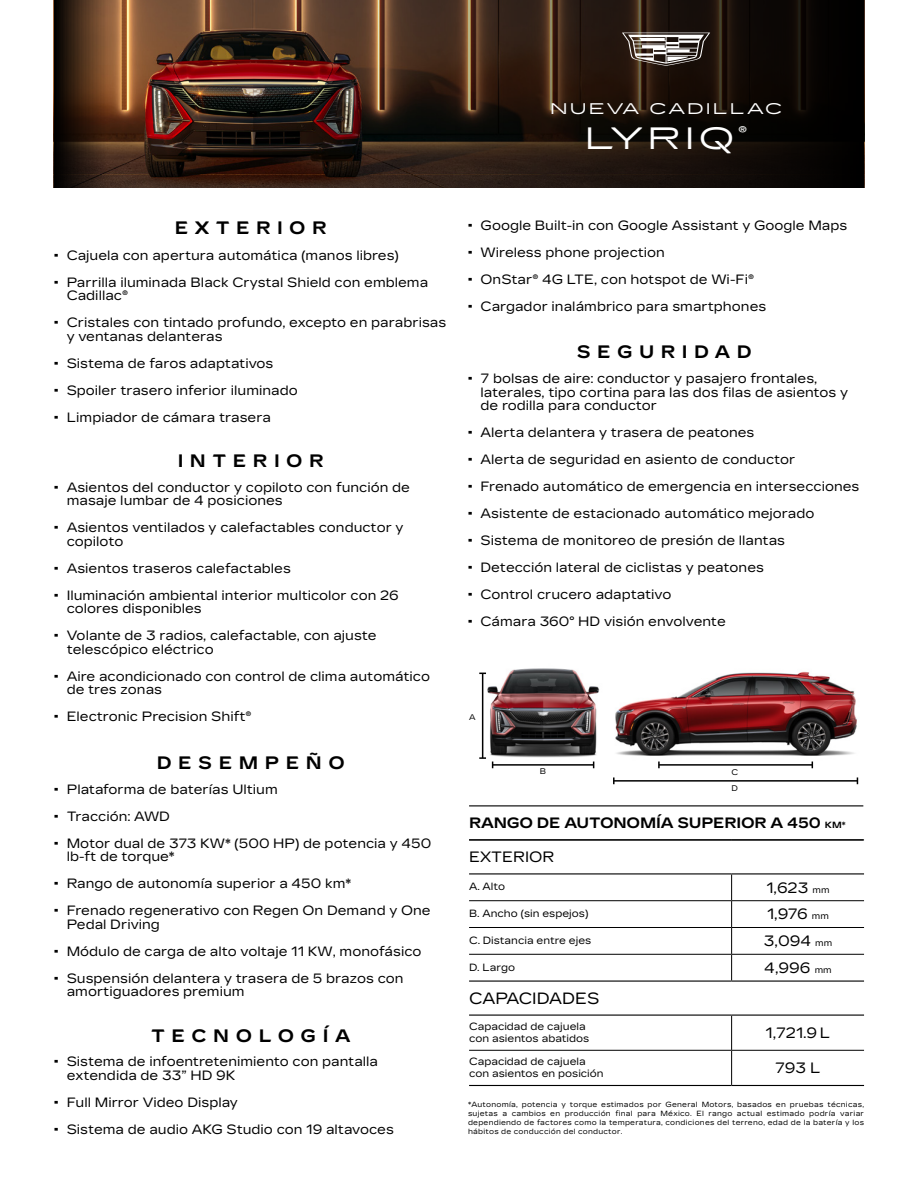
<style>
.page{position:relative;width:918px;height:1188px;background:#fff}
.page>*{position:absolute;margin:0;border:0;box-sizing:border-box;transform-origin:0 0}
.t1{font:expanded 30.9px "Cadillac Gothic";letter-spacing:.13em;color:#fff}
.t2{font:700 18px "Cadillac Gothic";letter-spacing:.36em;color:#000}
.t3{font:16.35px "Cadillac Gothic";color:#000}
.t4{font:expanded 15.45px "Cadillac Gothic";letter-spacing:.13em;color:#fff}
.t5{font:15px "Cadillac Gothic";color:#000}
.t6{font:700 15px "Cadillac Gothic";letter-spacing:-.015em;color:#000}
.t7{font:13.5px/13.5px "Cadillac Gothic";color:#000}
.t8{font:10.5px/12.6px "Cadillac Gothic";color:#000}
.t9{font:8.1px/15.9px "Cadillac Gothic";color:#000}
.t10{font:7.5px/9px "Cadillac Gothic";letter-spacing:.03em;color:#000;text-align:justify}
.s1{font-size:9px}
</style>
<div class="page">
<hr style="left:469px;top:805px;width:394px;height:1px;background:#000">
<hr style="left:469px;top:839px;width:263px;height:1px;background:#000">
<hr style="left:732px;top:839px;width:132px;height:1px;background:#000">
<hr style="left:469px;top:873px;width:263px;height:1px;background:#000">
<hr style="left:732px;top:873px;width:132px;height:1px;background:#000">
<hr style="left:469px;top:981px;width:263px;height:1px;background:#000">
<hr style="left:732px;top:981px;width:132px;height:1px;background:#000">
<hr style="left:469px;top:1015px;width:263px;height:1px;background:#000">
<hr style="left:732px;top:1015px;width:132px;height:1px;background:#000">
<hr style="left:469px;top:1085px;width:263px;height:1px;background:#000">
<hr style="left:732px;top:1085px;width:132px;height:1px;background:#000">
<hr style="left:731px;top:1016px;width:1px;height:34px;background:#000">
<hr style="left:469px;top:1050px;width:263px;height:1px;background:#000">
<hr style="left:732px;top:1050px;width:132px;height:1px;background:#000">
<hr style="left:731px;top:1051px;width:1px;height:34px;background:#000">
<hr style="left:469px;top:900px;width:263px;height:1px;background:#000">
<hr style="left:732px;top:900px;width:132px;height:1px;background:#000">
<hr style="left:469px;top:927px;width:263px;height:1px;background:#000">
<hr style="left:732px;top:927px;width:132px;height:1px;background:#000">
<hr style="left:469px;top:954px;width:263px;height:1px;background:#000">
<hr style="left:732px;top:954px;width:132px;height:1px;background:#000">
<svg style="left:731px;top:874px;width:1px;height:107px"></svg>
<img style="left:479px;top:668px;width:378px;height:90px">
<hr style="left:614px;top:780px;width:243px;height:2px;background:#000">
<svg style="left:613px;top:777px;width:2px;height:7px"></svg>
<hr style="left:659px;top:764px;width:153px;height:2px;background:#000">
<svg style="left:658px;top:762px;width:2px;height:6px"></svg>
<hr style="left:482px;top:673px;width:1px;height:85px;background:#000">
<svg style="left:479px;top:757px;width:7px;height:2px"></svg>
<hr style="left:493px;top:764px;width:101px;height:2px;background:#000">
<svg style="left:54px;top:0;width:90px;height:187px;background:#573720"></svg>
<svg style="left:144px;top:0;width:720px;height:187px;background:#301d13"></svg>
<svg style="left:622px;top:33px;width:88px;height:33px"></svg>
<p class="t4" style="left:550px;top:100px;width:233px">NUEVA CADILLAC</p>
<h1 class="t1" style="left:585px;top:121px;width:164px">LYRIQ<sup>®</sup></h1>
<h2 class="t2" style="left:175px;top:218px;width:153px">EXTERIOR</h2>
<p class="t7" style="left:54px;top:248px;width:346px">• Cajuela con apertura automática (manos libres)</p>
<p class="t7" style="left:67px;top:275px;width:363px;text-indent:-13px">• Parrilla iluminada Black Crystal Shield con emblema<br>Cadillac®</p>
<p class="t7" style="left:67px;top:316px;width:381px;text-indent:-13px">• Cristales con tintado profundo, excepto en parabrisas y ventanas delanteras</p>
<p class="t7" style="left:54px;top:356px;width:221px">• Sistema de faros adaptativos</p>
<p class="t7" style="left:54px;top:383px;width:245px">• Spoiler trasero inferior iluminado</p>
<p class="t7" style="left:54px;top:410px;width:219px">• Limpiador de cámara trasera</p>
<h2 class="t2" style="left:178px;top:450px;width:148px">INTERIOR</h2>
<p class="t7" style="left:67px;top:480px;width:345px;text-indent:-13px">• Asientos del conductor y copiloto con función de masaje lumbar de 4 posiciones</p>
<p class="t7" style="left:67px;top:521px;width:339px;text-indent:-13px">• Asientos ventilados y calefactables conductor y copiloto</p>
<p class="t7" style="left:54px;top:561px;width:239px">• Asientos traseros calefactables</p>
<p class="t7" style="left:67px;top:588px;width:334px;text-indent:-13px">• Iluminación ambiental interior multicolor con 26 colores disponibles</p>
<p class="t7" style="left:67px;top:629px;width:312px;text-indent:-13px">• Volante de 3 radios, calefactable, con ajuste telescópico eléctrico</p>
<p class="t7" style="left:67px;top:669px;width:365px;text-indent:-13px">• Aire acondicionado con control de clima automático de tres zonas</p>
<p class="t7" style="left:54px;top:710px;width:199px">• Electronic Precision Shift®</p>
<h2 class="t2" style="left:157px;top:752px;width:190px">DESEMPEÑO</h2>
<p class="t7" style="left:54px;top:782px;width:225px">• Plataforma de baterías Ultium</p>
<p class="t7" style="left:54px;top:809px;width:118px">• Tracción: AWD</p>
<p class="t7" style="left:67px;top:836px;width:366px;text-indent:-13px">• Motor dual de 373 KW* (500 HP) de potencia y 450 lb-ft de torque*</p>
<p class="t7" style="left:54px;top:877px;width:299px">• Rango de autonomía superior a 450 km*</p>
<p class="t7" style="left:67px;top:904px;width:365px;text-indent:-13px">• Frenado regenerativo con Regen On Demand y One<br>Pedal Driving</p>
<p class="t7" style="left:54px;top:944px;width:369px">• Módulo de carga de alto voltaje 11 KW, monofásico</p>
<p class="t7" style="left:67px;top:971px;width:339px;text-indent:-13px">• Suspensión delantera y trasera de 5 brazos con amortiguadores premium</p>
<h2 class="t2" style="left:151px;top:1025px;width:201px">TECNOLOGÍA</h2>
<p class="t7" style="left:67px;top:1055px;width:313px;text-indent:-13px">• Sistema de infoentretenimiento con pantalla extendida de 33” HD 9K</p>
<p class="t7" style="left:54px;top:1095px;width:186px">• Full Mirror Video Display</p>
<p class="t7" style="left:54px;top:1122px;width:342px">• Sistema de audio AKG Studio con 19 altavoces</p>
<p class="t7" style="left:468px;top:219px;width:381px">• Google Built-in con Google Assistant y Google Maps</p>
<p class="t7" style="left:468px;top:246px;width:199px">• Wireless phone projection</p>
<p class="t7" style="left:468px;top:273px;width:288px">• OnStar® 4G LTE, con hotspot de Wi-Fi®</p>
<p class="t7" style="left:468px;top:300px;width:300px">• Cargador inalámbrico para smartphones</p>
<h2 class="t2" style="left:577px;top:341px;width:177px">SEGURIDAD</h2>
<p class="t7" style="left:481px;top:372px;width:369px;text-indent:-13px">• 7 bolsas de aire: conductor y pasajero frontales, laterales, tipo cortina para las dos filas de asientos y de rodilla para conductor</p>
<p class="t7" style="left:468px;top:426px;width:288px">• Alerta delantera y trasera de peatones</p>
<p class="t7" style="left:468px;top:453px;width:329px">• Alerta de seguridad en asiento de conductor</p>
<p class="t7" style="left:468px;top:480px;width:393px">• Frenado automático de emergencia en intersecciones</p>
<p class="t7" style="left:468px;top:507px;width:348px">• Asistente de estacionado automático mejorado</p>
<p class="t7" style="left:468px;top:534px;width:319px">• Sistema de monitoreo de presión de llantas</p>
<p class="t7" style="left:468px;top:561px;width:298px">• Detección lateral de ciclistas y peatones</p>
<p class="t7" style="left:468px;top:588px;width:205px">• Control crucero adaptativo</p>
<p class="t7" style="left:468px;top:615px;width:259px">• Cámara 360° HD visión envolvente</p>
<p class="t9" style="left:469px;top:709px;width:8px">A</p>
<p class="t9" style="left:540px;top:764px;width:8px">B</p>
<p class="t9" style="left:732px;top:764px;width:8px">C<br>D</p>
<p class="t6" style="left:469px;top:814px;width:378px">RANGO DE AUTONOMÍA SUPERIOR A 450 <span class="s1">KM*</span></p>
<p class="t5" style="left:469px;top:849px;width:87px">EXTERIOR</p>
<p class="t8" style="left:469px;top:881px;width:38px">A. Alto</p>
<p class="t5" style="left:766px;top:879px;width:65px">1,623 <span class="s1">mm</span></p>
<p class="t8" style="left:469px;top:907px;width:121px">B. Ancho (sin espejos)</p>
<p class="t5" style="left:767px;top:905px;width:63px">1,976 <span class="s1">mm</span></p>
<p class="t8" style="left:469px;top:934px;width:124px">C. Distancia entre ejes</p>
<p class="t5" style="left:764px;top:932px;width:70px">3,094 <span class="s1">mm</span></p>
<p class="t8" style="left:469px;top:961px;width:47px">D. Largo</p>
<p class="t5" style="left:764px;top:959px;width:69px">4,996 <span class="s1">mm</span></p>
<p class="t3" style="left:469px;top:989px;width:132px">CAPACIDADES</p>
<p class="t8" style="left:469px;top:1020px;width:122px">Capacidad de cajuela con asientos abatidos</p>
<p class="t5" style="left:766px;top:1024px;width:66px">1,721.9 L</p>
<p class="t8" style="left:469px;top:1055px;width:136px">Capacidad de cajuela con asientos en posición</p>
<p class="t5" style="left:775px;top:1059px;width:47px">793 L</p>
<p class="t10" style="left:468px;top:1100px;width:398px">*Autonomía, potencia y torque estimados por General Motors, basados en pruebas técnicas, sujetas a cambios en producción final para México. El rango actual estimado podría variar dependiendo de factores como la temperatura, condiciones del terreno, edad de la batería y los hábitos de conducción del conductor.</p>
</div>
